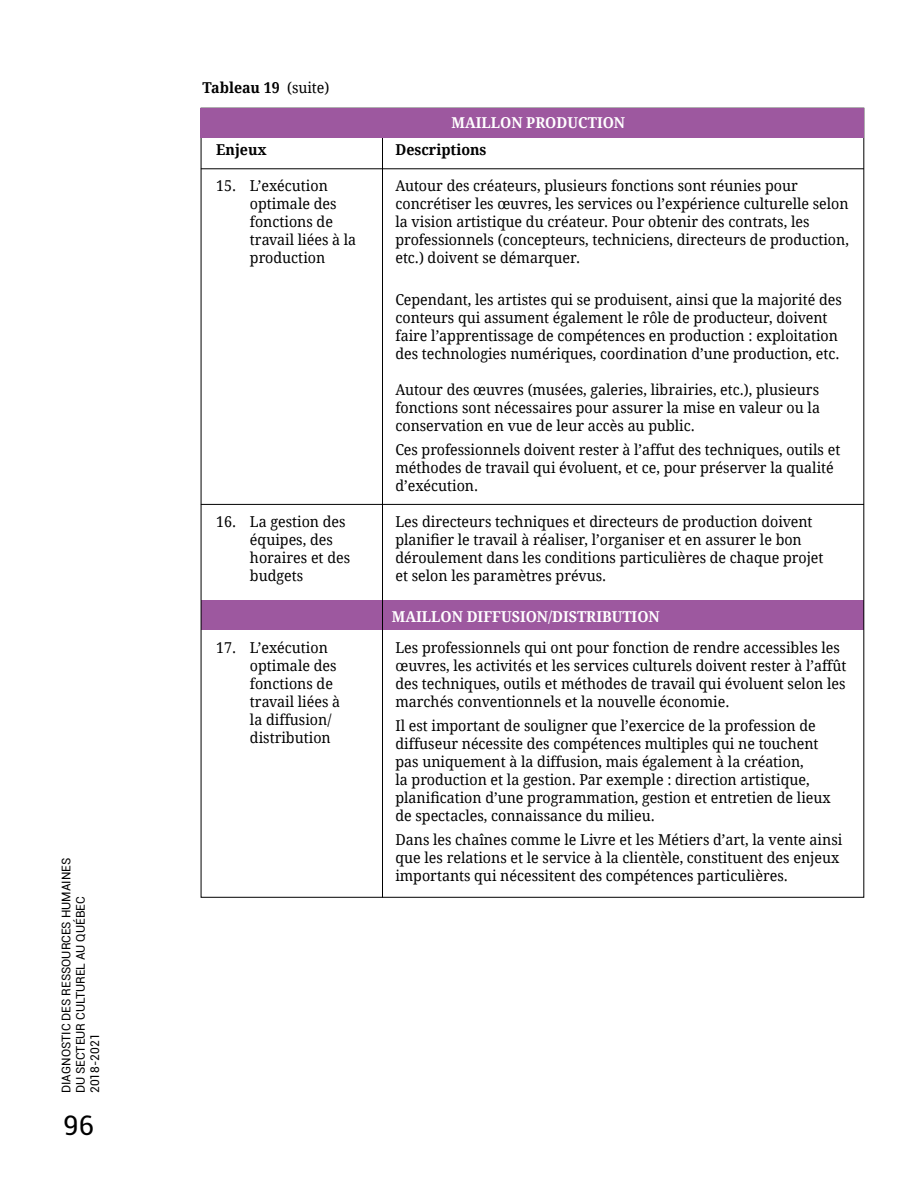
<style>
.page{position:relative;width:918px;height:1188px;background:#fff}
.page>*{position:absolute;margin:0;border:0;box-sizing:border-box;transform-origin:0 0}
.t1{font:27px "Roboto";color:#000}
.t2{font:15px/18px "Droid Serif";color:#000;scale:.95 1}
.t3{font:700 15px "Droid Serif";color:#fff;scale:.95 1}
.t4{font:700 15px "Droid Serif";color:#000;scale:.95 1}
.t5{font:12px/14.4px "Roboto";color:#000}
.s1{font-weight:400}
</style>
<div class="page">
<div style="left:201px;top:600px;width:663px;height:30px;background:#9d589f"></div>
<hr style="left:201px;top:504px;width:663px;height:1px;background:#000">
<hr style="left:382px;top:137px;width:1px;height:760px;background:#000">
<hr style="left:201px;top:169px;width:663px;height:1px;background:#000">
<div style="left:201px;top:108px;width:663px;height:29px;background:#9d589f"></div>
<p class="t5" style="left:59px;top:1093px;width:237px;rotate:-90deg">DIAGNOSTIC DES RESSOURCES HUMAINES<br>DU SECTEUR CULTUREL AU QUÉBEC<br>2018-2021</p>
<h1 class="t1" style="left:64px;top:1106px;width:32px">96</h1>
<p class="t4" style="left:202px;top:78px;width:135px">Tableau 19 <span class="s1">(suite)</span></p>
<p class="t4" style="left:216px;top:140px;width:55px">Enjeux</p>
<p class="t2" style="left:250px;top:177px;width:113px;text-indent:-34px">15. L’exécution optimale des fonctions de travail liées à la production</p>
<p class="t2" style="left:250px;top:513px;width:107px;text-indent:-34px">16. La gestion des équipes, des horaires et des budgets</p>
<p class="t2" style="left:250px;top:639px;width:96px;text-indent:-34px">17. L’exécution optimale des fonctions de travail liées à la diffusion/ distribution</p>
<p class="t3" style="left:451px;top:113px;width:184px">MAILLON PRODUCTION</p>
<p class="t4" style="left:395px;top:140px;width:97px">Descriptions</p>
<p class="t2" style="left:395px;top:177px;width:479px">Autour des créateurs, plusieurs fonctions sont réunies pour concrétiser les œuvres, les services ou l’expérience culturelle selon la vision artistique du créateur. Pour obtenir des contrats, les professionnels (concepteurs, techniciens, directeurs de production, etc.) doivent se démarquer.</p>
<p class="t2" style="left:395px;top:291px;width:471px">Cependant, les artistes qui se produisent, ainsi que la majorité des conteurs qui assument également le rôle de producteur, doivent faire l’apprentissage de compétences en production : exploitation des technologies numériques, coordination d’une production, etc.</p>
<p class="t2" style="left:395px;top:381px;width:448px;text-align:justify">Autour des œuvres (musées, galeries, librairies, etc.), plusieurs fonctions sont nécessaires pour assurer la mise en valeur ou la conservation en vue de leur accès au public.</p>
<p class="t2" style="left:395px;top:441px;width:470px">Ces professionnels doivent rester à l’affut des techniques, outils et méthodes de travail qui évoluent, et ce, pour préserver la qualité d’exécution.</p>
<p class="t2" style="left:395px;top:513px;width:452px">Les directeurs techniques et directeurs de production doivent planifier le travail à réaliser, l’organiser et en assurer le bon déroulement dans les conditions particulières de chaque projet et selon les paramètres prévus.</p>
<p class="t3" style="left:392px;top:607px;width:283px">MAILLON DIFFUSION/DISTRIBUTION</p>
<p class="t2" style="left:395px;top:639px;width:476px">Les professionnels qui ont pour fonction de rendre accessibles les œuvres, les activités et les services culturels doivent rester à l’affût des techniques, outils et méthodes de travail qui évoluent selon les marchés conventionnels et la nouvelle économie.</p>
<p class="t2" style="left:395px;top:717px;width:460px">Il est important de souligner que l’exercice de la profession de diffuseur nécessite des compétences multiples qui ne touchent pas uniquement à la diffusion, mais également à la création,<br>la production et la gestion. Par exemple : direction artistique, planification d’une programmation, gestion et entretien de lieux de spectacles, connaissance du milieu.</p>
<p class="t2" style="left:395px;top:831px;width:472px">Dans les chaînes comme le Livre et les Métiers d’art, la vente ainsi que les relations et le service à la clientèle, constituent des enjeux importants qui nécessitent des compétences particulières.</p>
</div>
